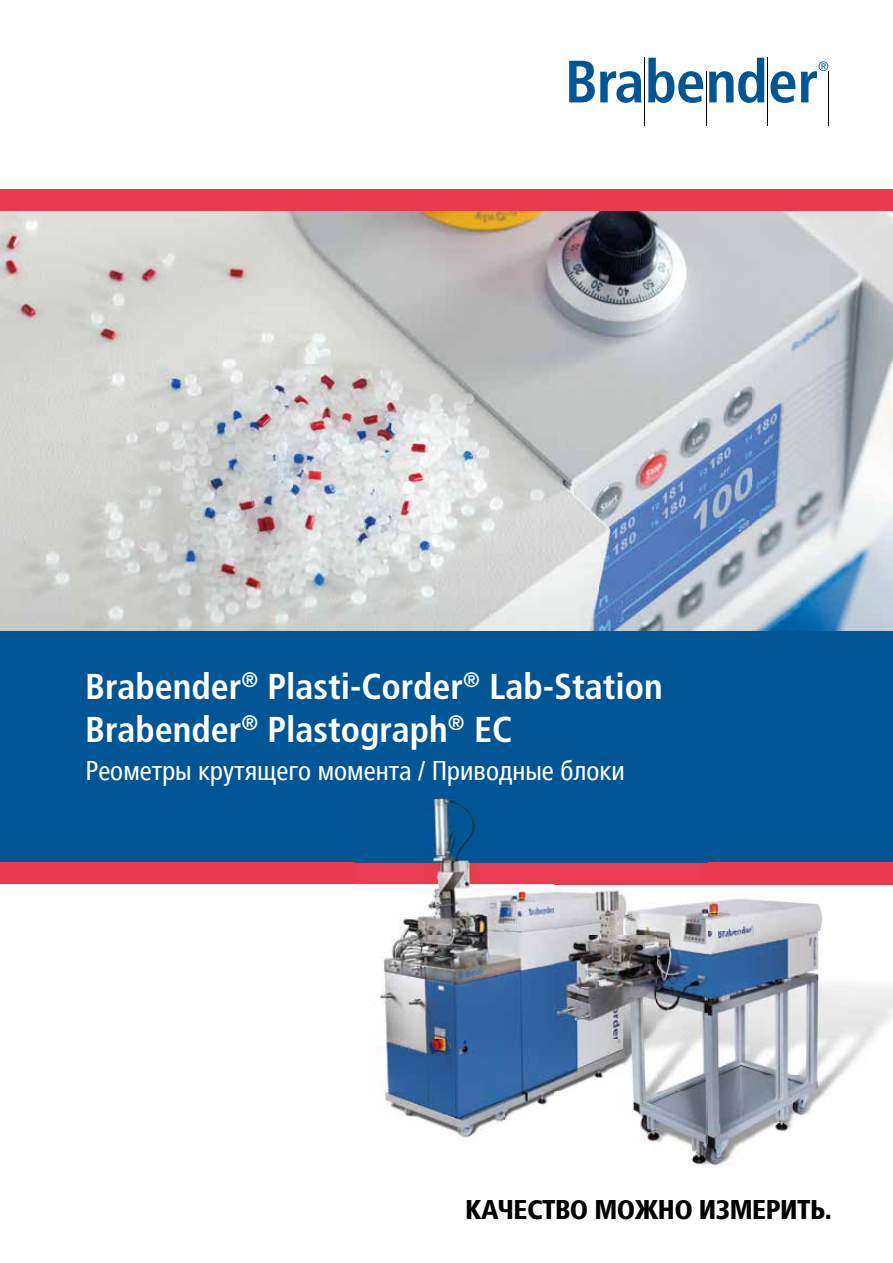
<style>
.page{position:relative;width:893px;height:1263px;background:#fff}
.page>*{position:absolute;margin:0;border:0;box-sizing:border-box;transform-origin:0 0}
.t1{font:700 condensed 36px/43.2px "Frutiger LT Std";color:#fff}
.t2{font:27px "Frutiger LTCYR57 Condensed";color:#fff}
.t3{font:700 27px "Frutiger LTCYR57 Condensed";letter-spacing:-.02em;color:#000}
</style>
<div class="page">
<img style="left:0;top:211px;width:893px;height:420px">
<div style="left:0;top:631px;width:893px;height:253px;background:#005694"></div>
<div style="left:0;top:189px;width:893px;height:22px;background:#e83c4e"></div>
<div style="left:0;top:863px;width:893px;height:21px;background:#e83c4e"></div>
<svg style="left:569px;top:61px;width:72px;height:42px"></svg>
<svg style="left:648px;top:58px;width:55px;height:45px"></svg>
<svg style="left:709px;top:58px;width:55px;height:45px"></svg>
<svg style="left:770px;top:71px;width:25px;height:32px"></svg>
<svg style="left:801px;top:61px;width:27px;height:41px"></svg>
<hr style="left:644px;top:58px;width:1px;height:68px;background:#000">
<hr style="left:767px;top:58px;width:1px;height:68px;background:#000">
<hr style="left:706px;top:72px;width:1px;height:54px;background:#000">
<hr style="left:828px;top:72px;width:1px;height:54px;background:#000">
<img style="left:355px;top:884px;width:199px;height:254px">
<img style="left:355px;top:798px;width:352px;height:86px">
<img style="left:707px;top:884px;width:186px;height:240px">
<img style="left:554px;top:884px;width:102px;height:259px">
<img style="left:654px;top:1124px;width:138px;height:42px">
<img style="left:656px;top:884px;width:51px;height:260px">
<img style="left:554px;top:880px;width:153px;height:4px">
<p class="t1" style="left:85px;top:665px;width:579px">Brabender<sup>®</sup> Plasti-Corder<sup>®</sup> Lab-Station<br>Brabender<sup>®</sup> Plastograph<sup>®</sup> EC</p>
<p class="t2" style="left:85px;top:757px;width:541px">Реометры крутящего момента / Приводные блоки</p>
<p class="t3" style="left:465px;top:1195px;width:368px">КАЧЕСТВО МОЖНО ИЗМЕРИТЬ.</p>
</div>
